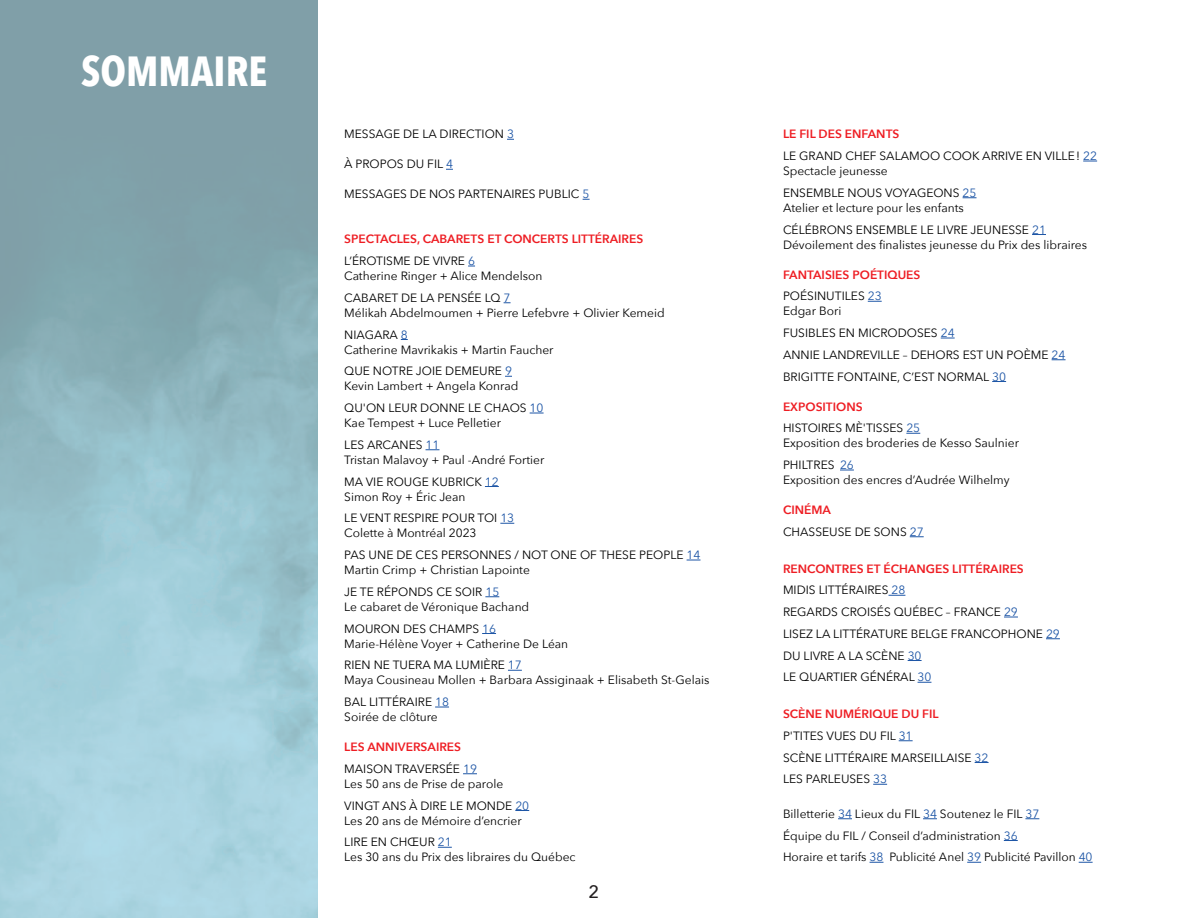
<style>
.page{position:relative;width:1188px;height:918px;background:#fff}
.page>*{position:absolute;margin:0;border:0;box-sizing:border-box;transform-origin:0 0}
.t1{font:700 42px "Avenir Next Condensed";color:#fff}
.t2{font:500 18px "Avenir Next";color:#231f20}
.t3{font:12px/21.8px "Avenir Next";color:#000001}
.t4{font:600 12px/21.8px "Avenir Next";color:#ee1d23}
.s1{color:#1e56a6}
.s2{font-weight:400;color:#000001}
.s3{font-weight:400;color:#1e56a6}
.s4{font-weight:600;color:#ee1d23}
</style>
<div class="page">
<svg style="left:530px;top:413px;width:14px;height:1px"></svg>
<svg style="left:426px;top:449px;width:13px;height:1px"></svg>
<svg style="left:485px;top:486px;width:14px;height:1px"></svg>
<svg style="left:500px;top:523px;width:14px;height:1px"></svg>
<svg style="left:687px;top:560px;width:14px;height:1px"></svg>
<svg style="left:485px;top:596px;width:14px;height:1px"></svg>
<svg style="left:482px;top:633px;width:14px;height:1px"></svg>
<svg style="left:508px;top:670px;width:14px;height:1px"></svg>
<svg style="left:435px;top:707px;width:14px;height:1px"></svg>
<svg style="left:463px;top:773px;width:14px;height:1px"></svg>
<svg style="left:515px;top:810px;width:14px;height:1px"></svg>
<svg style="left:438px;top:847px;width:14px;height:1px"></svg>
<svg style="left:1083px;top:161px;width:14px;height:1px"></svg>
<svg style="left:963px;top:197px;width:14px;height:1px"></svg>
<svg style="left:1032px;top:234px;width:14px;height:1px"></svg>
<svg style="left:868px;top:301px;width:14px;height:1px"></svg>
<svg style="left:941px;top:338px;width:14px;height:1px"></svg>
<svg style="left:1052px;top:359px;width:14px;height:1px"></svg>
<svg style="left:992px;top:381px;width:14px;height:1px"></svg>
<svg style="left:906px;top:433px;width:14px;height:1px"></svg>
<svg style="left:840px;top:470px;width:14px;height:1px"></svg>
<svg style="left:910px;top:536px;width:14px;height:1px"></svg>
<svg style="left:889px;top:595px;width:16px;height:1px"></svg>
<svg style="left:1004px;top:617px;width:14px;height:1px"></svg>
<svg style="left:1046px;top:638px;width:14px;height:1px"></svg>
<svg style="left:908px;top:660px;width:14px;height:1px"></svg>
<svg style="left:918px;top:682px;width:13px;height:1px"></svg>
<svg style="left:899px;top:740px;width:14px;height:1px"></svg>
<svg style="left:975px;top:762px;width:14px;height:1px"></svg>
<svg style="left:873px;top:784px;width:14px;height:1px"></svg>
<svg style="left:838px;top:818px;width:14px;height:1px"></svg>
<svg style="left:923px;top:818px;width:14px;height:1px"></svg>
<svg style="left:1025px;top:818px;width:14px;height:1px"></svg>
<svg style="left:1004px;top:840px;width:14px;height:1px"></svg>
<svg style="left:870px;top:862px;width:13px;height:1px"></svg>
<svg style="left:967px;top:862px;width:14px;height:1px"></svg>
<svg style="left:1079px;top:862px;width:14px;height:1px"></svg>
<h1 class="t1" style="left:81px;top:46px;width:188px">SOMMAIRE</h1>
<p class="t3" style="left:344px;top:123px;width:171px">MESSAGE DE LA DIRECTION <span class="s1">3</span></p>
<p class="t3" style="left:344px;top:153px;width:110px">À PROPOS DU FIL <span class="s1">4</span></p>
<p class="t3" style="left:344px;top:183px;width:247px">MESSAGES DE NOS PARTENAIRES PUBLIC <span class="s1">5</span></p>
<p class="t4" style="left:344px;top:228px;width:301px">SPECTACLES, CABARETS ET CONCERTS LITTÉRAIRES<br><span class="s2">L’ÉROTISME DE VIVRE</span> <span class="s3">6</span></p>
<p class="t3" style="left:344px;top:265px;width:200px">Catherine Ringer + Alice Mendelson<br>CABARET DE LA PENSÉE LQ <span class="s1">7</span></p>
<p class="t3" style="left:344px;top:301px;width:322px">Mélikah Abdelmoumen + Pierre Lefebvre + Olivier Kemeid<br>NIAGARA <span class="s1">8</span></p>
<p class="t3" style="left:344px;top:338px;width:211px">Catherine Mavrikakis + Martin Faucher<br>QUE NOTRE JOIE DEMEURE <span class="s1">9</span></p>
<p class="t3" style="left:344px;top:375px;width:201px">Kevin Lambert + Angela Konrad<br>QU'ON LEUR DONNE LE CHAOS <span class="s1">10</span></p>
<p class="t3" style="left:344px;top:412px;width:158px">Kae Tempest + Luce Pelletier<br>LES ARCANES <span class="s1">11</span></p>
<p class="t3" style="left:344px;top:448px;width:202px">Tristan Malavoy + Paul -André Fortier<br>MA VIE ROUGE KUBRICK <span class="s1">12</span></p>
<p class="t3" style="left:344px;top:485px;width:172px">Simon Roy + Éric Jean<br>LE VENT RESPIRE POUR TOI <span class="s1">13</span></p>
<p class="t3" style="left:344px;top:522px;width:358px">Colette à Montréal 2023<br>PAS UNE DE CES PERSONNES / NOT ONE OF THESE PEOPLE <span class="s1">14</span></p>
<p class="t3" style="left:344px;top:558px;width:187px">Martin Crimp + Christian Lapointe<br>JE TE RÉPONDS CE SOIR <span class="s1">15</span></p>
<p class="t3" style="left:344px;top:595px;width:187px">Le cabaret de Véronique Bachand<br>MOURON DES CHAMPS <span class="s1">16</span></p>
<p class="t3" style="left:344px;top:632px;width:225px">Marie-Hélène Voyer + Catherine De Léan<br>RIEN NE TUERA MA LUMIÈRE <span class="s1">17</span></p>
<p class="t3" style="left:344px;top:669px;width:367px">Maya Cousineau Mollen + Barbara Assiginaak + Elisabeth St-Gelais<br>BAL LITTÉRAIRE <span class="s1">18</span></p>
<p class="t3" style="left:344px;top:705px;width:95px">Soirée de clôture</p>
<p class="t4" style="left:344px;top:736px;width:134px">LES ANNIVERSAIRES<br><span class="s2">MAISON TRAVERSÉE</span> <span class="s3">19</span></p>
<p class="t3" style="left:344px;top:772px;width:187px">Les 50 ans de Prise de parole<br>VINGT ANS À DIRE LE MONDE <span class="s1">20</span></p>
<p class="t3" style="left:344px;top:809px;width:179px">Les 20 ans de Mémoire d’encrier<br>LIRE EN CHŒUR <span class="s1">21</span></p>
<p class="t3" style="left:344px;top:846px;width:233px">Les 30 ans du Prix des libraires du Québec</p>
<h2 class="t2" style="left:589px;top:877px;width:12px">2</h2>
<p class="t3" style="left:783px;top:123px;width:316px"><span class="s4">LE FIL DES ENFANTS<br></span>LE GRAND CHEF SALAMOO COOK ARRIVE EN VILLE! <span class="s1">22</span></p>
<p class="t3" style="left:783px;top:160px;width:195px">Spectacle jeunesse<br>ENSEMBLE NOUS VOYAGEONS <span class="s1">25</span></p>
<p class="t3" style="left:783px;top:196px;width:265px">Atelier et lecture pour les enfants<br>CÉLÉBRONS ENSEMBLE LE LIVRE JEUNESSE <span class="s1">21</span></p>
<p class="t3" style="left:783px;top:233px;width:306px">Dévoilement des finalistes jeunesse du Prix des libraires</p>
<p class="t4" style="left:783px;top:263px;width:139px">FANTAISIES POÉTIQUES<br><span class="s2">POÉSINUTILES</span> <span class="s3">23</span></p>
<p class="t3" style="left:783px;top:300px;width:284px">Edgar Bori<br>FUSIBLES EN MICRODOSES <span class="s1">24<br></span>ANNIE LANDREVILLE – DEHORS EST UN POÈME <span class="s1">24<br></span>BRIGITTE FONTAINE, C’EST NORMAL <span class="s1">30</span></p>
<p class="t3" style="left:783px;top:395px;width:139px"><span class="s4">EXPOSITIONS<br></span>HISTOIRES MÈ'TISSES <span class="s1">25</span></p>
<p class="t3" style="left:783px;top:432px;width:238px">Exposition des broderies de Kesso Saulnier<br>PHILTRES <span class="s1">26</span></p>
<p class="t3" style="left:783px;top:469px;width:228px">Exposition des encres d’Audrée Wilhelmy</p>
<p class="t3" style="left:783px;top:499px;width:142px"><span class="s4">CINÉMA<br></span>CHASSEUSE DE SONS <span class="s1">27</span></p>
<p class="t3" style="left:783px;top:557px;width:278px"><span class="s4">RENCONTRES ET ÉCHANGES LITTÉRAIRES<br></span>MIDIS LITTÉRAIRES <span class="s1">28<br></span>REGARDS CROISÉS QUÉBEC – FRANCE <span class="s1">29<br></span>LISEZ LA LITTÉRATURE BELGE FRANCOPHONE <span class="s1">29<br></span>DU LIVRE A LA SCÈNE <span class="s1">30<br></span>LE QUARTIER GÉNÉRAL <span class="s1">30</span></p>
<p class="t3" style="left:783px;top:703px;width:207px"><span class="s4">SCÈNE NUMÉRIQUE DU FIL<br></span>P'TITES VUES DU FIL <span class="s1">31<br></span>SCÈNE LITTÉRAIRE MARSEILLAISE <span class="s1">32<br></span>LES PARLEUSES <span class="s1">33</span></p>
<p class="t3" style="left:783px;top:802px;width:311px">Billetterie <span class="s1">34</span> Lieux du FIL <span class="s1">34</span> Soutenez le FIL <span class="s1">37<br></span>Équipe du FIL / Conseil d’administration <span class="s1">36<br></span>Horaire et tarifs <span class="s1">38</span> Publicité Anel <span class="s1">39</span> Publicité Pavillon <span class="s1">40</span></p>
</div>
